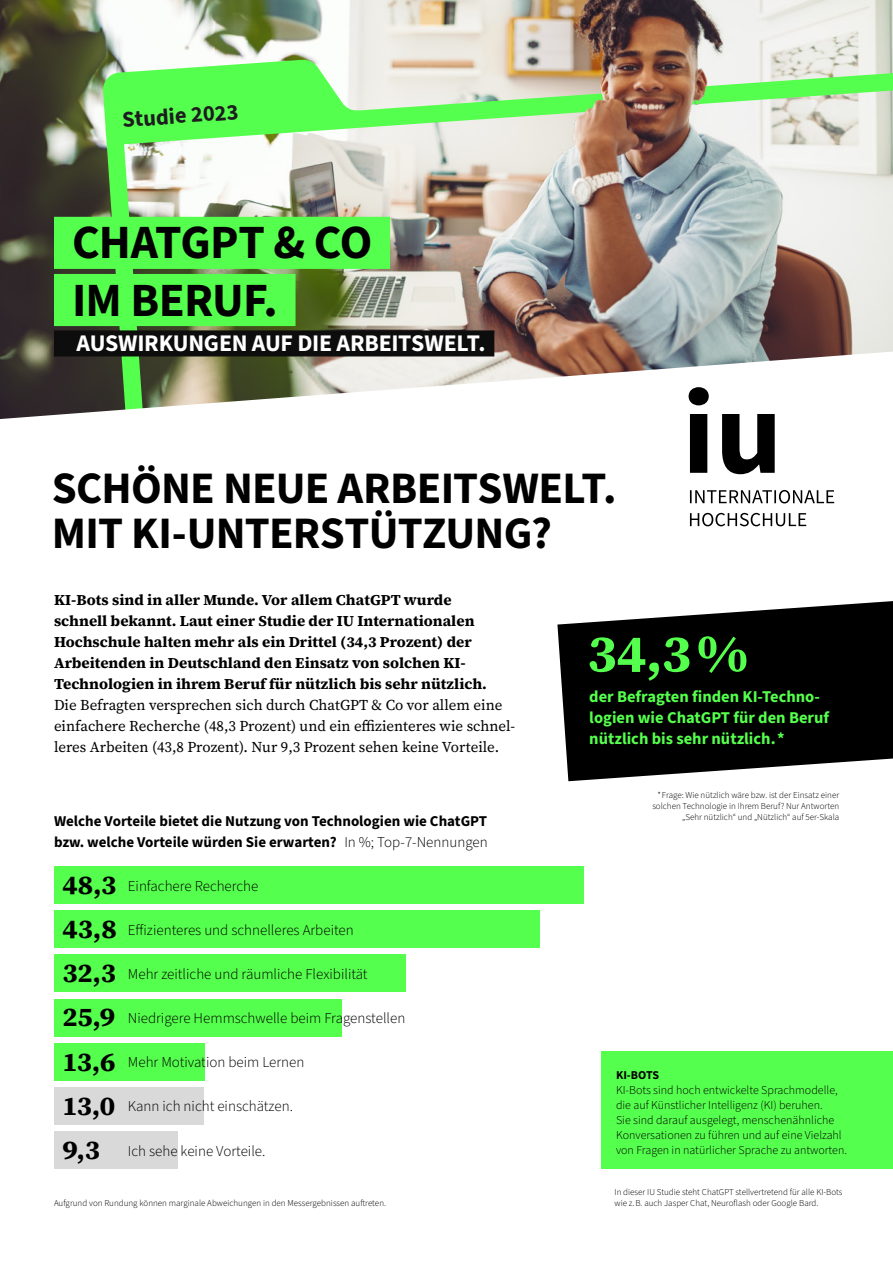
<style>
.page{position:relative;width:893px;height:1263px;background:#fff}
.page>*{position:absolute;margin:0;border:0;box-sizing:border-box;transform-origin:0 0}
.Diagramme_Ziffer_sa{font:700 52.5px "Source Serif 4";color:#55ff4d}
.Titel_HL_Balken_2ze{font:700 47.7px/57.2px "Source Sans 3";letter-spacing:-.02em;color:#000}
.Headline_sans_45{font:700 45px "Source Sans 3";letter-spacing:-.015em;color:#000}
.Diagramme_Ziffer_sa-2{font:700 27px "Source Serif 4";letter-spacing:-.02em;color:#000}
.Titel_HL_Balken_2ze-2{font:700 23.85px "Source Sans 3";letter-spacing:-.01em;color:#fff}
.Tag_Text_left_top_26{font:700 22.5px "Source Sans 3";color:#1d1d1f}
.Fließtext_sans_18_2{font:700 16.5px/21px "Source Sans 3";color:#55ff4d}
.Fließtext_serif_18{font:15px/21px "Source Serif 4 Roman";color:#000}
.Fließtext_sans_18_2-2{font:300 15px "Source Sans 3";color:#000}
.Fließtext_sans_18_2-3{font:700 15px/21px "Source Sans 3";color:#000}
.Fließtext_serif_18-2{font:700 15px/21px "Source Serif 4";color:#000}
.Fließtext_sans_18_2-4{font:300 12px/15px "Source Sans 3";color:#000}
.Fließtext_sans_18_2-5{font:300 9px/11.2px "Source Sans 3";color:#000;text-align:right}
.s1{font-family:"Source Serif 4";font-weight:700}
.s2{font-weight:300}
.s3{font-weight:700}
</style>
<div class="page">
<img style="left:0;top:0;width:893px;height:298px">
<img style="left:96px;top:62px;width:797px;height:236px">
<svg style="left:102px;top:59px;width:256px;height:73px;background:#6ffb68"></svg>
<svg style="left:0;top:298px;width:893px;height:229px"></svg>
<svg style="left:689px;top:387px;width:145px;height:139px"></svg>
<div style="left:54px;top:217px;width:336px;height:52px;background:#55ff4d"></div>
<div style="left:54px;top:274px;width:242px;height:52px;background:#55ff4d"></div>
<div style="left:54px;top:330px;width:440px;height:26px;background:#0d0d0d"></div>
<svg style="left:557px;top:601px;width:336px;height:180px;background:#242424"></svg>
<div style="left:54px;top:1131px;width:124px;height:38px;background:#d9d9d9"></div>
<div style="left:54px;top:1043px;width:151px;height:37px;background:#55ff4d"></div>
<div style="left:54px;top:910px;width:485px;height:38px;background:#55ff4d"></div>
<div style="left:54px;top:1087px;width:149px;height:37px;background:#d9d9d9"></div>
<div style="left:54px;top:955px;width:352px;height:37px;background:#55ff4d"></div>
<div style="left:54px;top:999px;width:287px;height:37px;background:#55ff4d"></div>
<div style="left:54px;top:866px;width:530px;height:38px;background:#55ff4d"></div>
<div style="left:601px;top:1051px;width:292px;height:118px;background:#55ff4d"></div>
<img style="left:524px;top:0;width:241px;height:223px">
<p class="Tag_Text_left_top_26" style="left:121px;top:105px;width:118px;rotate:-4deg">Studie 2023</p>
<p class="Titel_HL_Balken_2ze" style="left:72px;top:216px;width:302px">CHATGPT &amp; CO<br>IM BERUF.</p>
<p class="Titel_HL_Balken_2ze-2" style="left:77px;top:327px;width:410px">AUSWIRKUNGEN AUF DIE ARBEITSWELT.</p>
<p class="Headline_sans_45" style="left:52px;top:458px;width:566px">SCHÖNE NEUE ARBEITSWELT.</p>
<p class="Headline_sans_45" style="left:52px;top:503px;width:502px">MIT KI-UNTERSTÜTZUNG?</p>
<p class="Fließtext_serif_18-2" style="left:54px;top:589px;width:422px">KI-Bots sind in aller Munde. Vor allem ChatGPT wurde schnell bekannt. Laut einer Studie der IU Internationalen</p>
<p class="Fließtext_serif_18" style="left:54px;top:631px;width:463px"><span class="s1">Hochschule halten mehr als ein Drittel (34,3 Prozent) der Arbeitenden in Deutschland den Einsatz von solchen KI-Technologien in ihrem Beruf für nützlich bis sehr nützlich.<br></span>Die Befragten versprechen sich durch ChatGPT &amp; Co vor allem eine einfachere Recherche (48,3 Prozent) und ein effizienteres wie schnel&shy;leres Arbeiten (43,8 Prozent). Nur 9,3 Prozent sehen keine Vorteile.</p>
<p class="Fließtext_sans_18_2-3" style="left:54px;top:810px;width:435px">Welche Vorteile bietet die Nutzung von Technologien wie ChatGPT bzw. welche Vorteile würden Sie erwarten? <span class="s2">In %; Top-7-Nennungen</span></p>
<p class="Diagramme_Ziffer_sa-2" style="left:63px;top:867px;width:56px">48,3</p>
<p class="Fließtext_sans_18_2-2" style="left:128px;top:876px;width:132px">Einfachere Recherche</p>
<p class="Diagramme_Ziffer_sa-2" style="left:63px;top:911px;width:56px">43,8</p>
<p class="Fließtext_sans_18_2-2" style="left:128px;top:920px;width:228px">Effizienteres und schnelleres Arbeiten</p>
<p class="Diagramme_Ziffer_sa-2" style="left:63px;top:955px;width:55px">32,3</p>
<p class="Fließtext_sans_18_2-2" style="left:128px;top:964px;width:241px">Mehr zeitliche und räumliche Flexibilität</p>
<p class="Diagramme_Ziffer_sa-2" style="left:63px;top:999px;width:54px">25,9</p>
<p class="Fließtext_sans_18_2-2" style="left:128px;top:1008px;width:279px">Niedrigere Hemmschwelle beim Fragenstellen</p>
<p class="Diagramme_Ziffer_sa-2" style="left:63px;top:1043px;width:54px">13,6</p>
<p class="Fließtext_sans_18_2-2" style="left:128px;top:1052px;width:178px">Mehr Motivation beim Lernen</p>
<p class="Diagramme_Ziffer_sa-2" style="left:63px;top:1087px;width:54px">13,0</p>
<p class="Fließtext_sans_18_2-2" style="left:128px;top:1096px;width:167px">Kann ich nicht einschätzen.</p>
<p class="Diagramme_Ziffer_sa-2" style="left:63px;top:1132px;width:39px">9,3</p>
<p class="Fließtext_sans_18_2-2" style="left:128px;top:1140px;width:139px">Ich sehe keine Vorteile.</p>
<p class="Diagramme_Ziffer_sa" style="left:587px;top:619px;width:162px">34,3 %</p>
<p class="Fließtext_sans_18_2" style="left:589px;top:686px;width:241px">der Befragten finden KI-Techno&shy;logien wie ChatGPT für den Beruf nützlich bis sehr nützlich. *</p>
<p class="Fließtext_sans_18_2-5" style="left:652px;top:789px;width:188px">* Frage: Wie nützlich wäre bzw. ist der Einsatz einer solchen Technologie in Ihrem Beruf? Nur Antworten „Sehr nützlich“ und „Nützlich“ auf 5er-Skala</p>
<p class="Fließtext_sans_18_2-4" style="left:616px;top:1067px;width:232px"><span class="s3">KI-BOTS<br></span>KI-Bots sind hoch entwickelte Sprachmodelle, die auf Künstlicher Intelligenz (KI) beruhen.<br>Sie sind darauf ausgelegt, menschenähnliche Konversationen zu führen und auf eine Vielzahl von Fragen in natürlicher Sprache zu antworten.</p>
<p class="Fließtext_sans_18_2-5" style="left:614px;top:1186px;width:230px">In dieser IU Studie steht ChatGPT stellvertretend für alle KI-Bots</p>
<p class="Fließtext_sans_18_2-5" style="left:54px;top:1197px;width:334px">Aufgrund von Rundung können marginale Abweichungen in den Messergebnissen auftreten.</p>
<p class="Fließtext_sans_18_2-5" style="left:614px;top:1197px;width:205px">wie z. B. auch Jasper Chat, Neuroflash oder Google Bard.</p>
</div>
